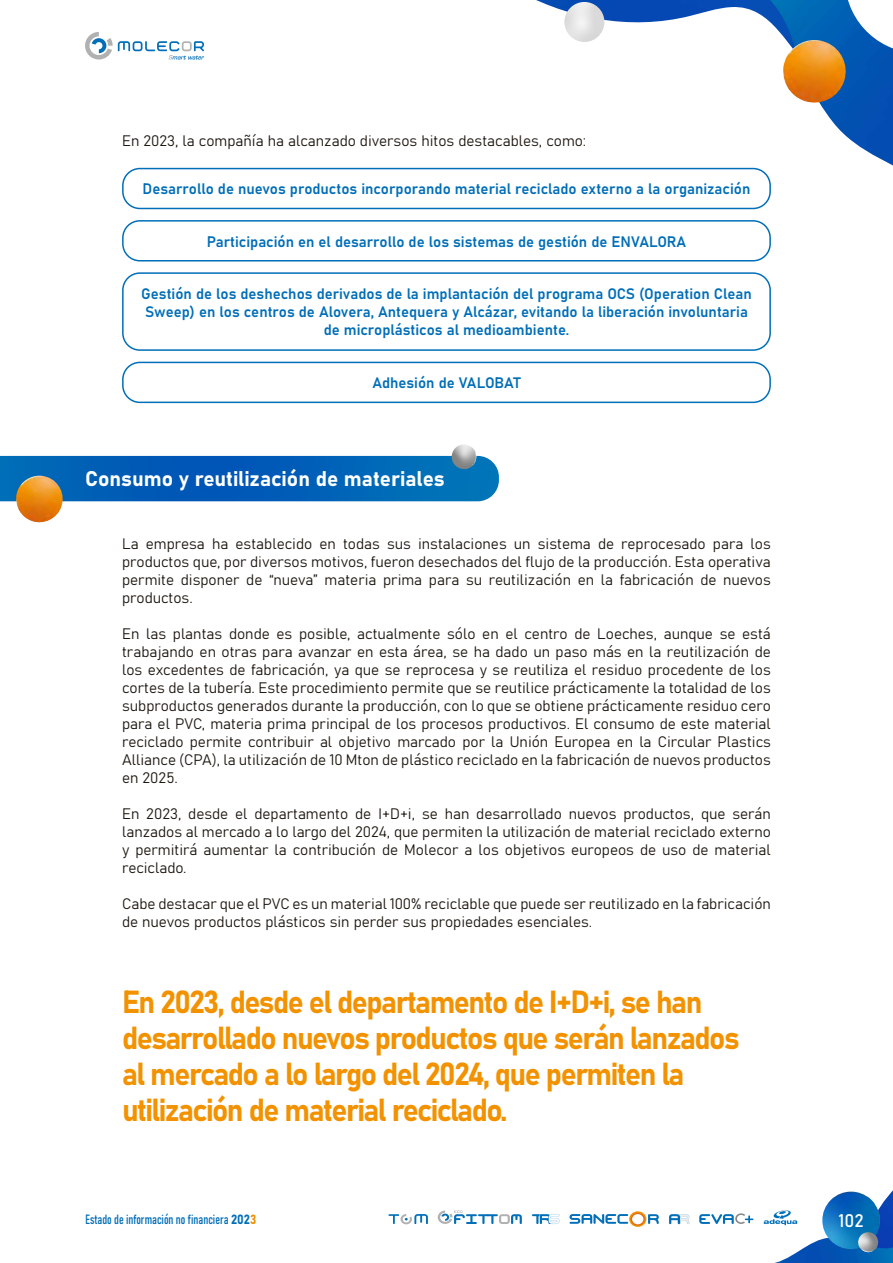
<style>
.page{position:relative;width:893px;height:1263px;background:#fff}
.page>*{position:absolute;margin:0;border:0;box-sizing:border-box;transform-origin:0 0}
.t1{font:31.5px/36px "Bahnschrift";letter-spacing:-.05em;color:#f39200;scale:.95 1}
.t2{font:21px "Bahnschrift";color:#fff}
.t3{font:18px "Bahnschrift";color:#fff}
.t4{font:15px/18px "Bahnschrift";color:#1d160f;text-align:justify}
.t5{font:15px/18px "Bahnschrift";color:#006eb8;text-align:center}
.t6{font:13.2px "Bahnschrift";color:#006eb8;scale:.91 1}
.s1{color:#ef9000}
</style>
<div class="page">
<div style="left:122px;top:168px;width:649px;height:41px;border:2px solid #006eb8;border-radius:17px"></div>
<div style="left:122px;top:220px;width:649px;height:41px;border:2px solid #006eb8;border-radius:17px"></div>
<div style="left:122px;top:362px;width:649px;height:41px;border:2px solid #006eb8;border-radius:17px"></div>
<div style="left:122px;top:272px;width:649px;height:79px;border:2px solid #006eb8;border-radius:17px"></div>
<img style="left:0;top:456px;width:499px;height:45px">
<img style="left:14px;top:476px;width:51px;height:47px">
<img style="left:450px;top:445px;width:28px;height:26px">
<img style="left:882px;top:1190px;width:11px;height:45px">
<img style="left:774px;top:1235px;width:119px;height:28px">
<img style="left:536px;top:0;width:80px;height:42px">
<img style="left:616px;top:0;width:277px;height:186px">
<svg style="left:843px;top:0;width:50px;height:55px"></svg>
<img style="left:564px;top:2px;width:40px;height:40px;border-radius:19px">
<img style="left:780px;top:40px;width:69px;height:66px">
<svg style="left:85px;top:32px;width:119px;height:28px"></svg>
<svg style="left:388px;top:1214px;width:40px;height:10px"></svg>
<svg style="left:764px;top:1210px;width:33px;height:15px"></svg>
<svg style="left:669px;top:1214px;width:20px;height:10px"></svg>
<svg style="left:699px;top:1213px;width:54px;height:11px"></svg>
<svg style="left:570px;top:1211px;width:89px;height:16px"></svg>
<svg style="left:532px;top:1214px;width:27px;height:10px"></svg>
<svg style="left:438px;top:1210px;width:84px;height:14px"></svg>
<img style="left:819px;top:1191px;width:63px;height:61px">
<img style="left:857px;top:1232px;width:22px;height:21px">
<p class="t4" style="left:122px;top:131px;width:466px">En 2023, la compañía ha alcanzado diversos hitos destacables, como:</p>
<p class="t5" style="left:143px;top:179px;width:609px">Desarrollo de nuevos productos incorporando material reciclado externo a la organización</p>
<p class="t5" style="left:207px;top:231px;width:481px">Participación en el desarrollo de los sistemas de gestión de ENVALORA</p>
<p class="t5" style="left:141px;top:284px;width:612px">Gestión de los deshechos derivados de la implantación del programa OCS (Operation Clean<br>Sweep) en los centros de Alovera, Antequera y Alcázar, evitando la liberación involuntaria de microplásticos al medioambiente.</p>
<p class="t5" style="left:372px;top:373px;width:150px">Adhesión de VALOBAT</p>
<h2 class="t2" style="left:85px;top:462px;width:361px">Consumo y reutilización de materiales</h2>
<p class="t4" style="left:122px;top:533px;width:650px">La empresa ha establecido en todas sus instalaciones un sistema de reprocesado para los productos que, por diversos motivos, fueron desechados del flujo de la producción. Esta operativa permite disponer de “nueva” materia prima para su reutilización en la fabricación de nuevos productos.</p>
<p class="t4" style="left:122px;top:623px;width:650px">En las plantas donde es posible, actualmente sólo en el centro de Loeches, aunque se está trabajando en otras para avanzar en esta área, se ha dado un paso más en la reutilización de los excedentes de fabricación, ya que se reprocesa y se reutiliza el residuo procedente de los cortes de la tubería. Este procedimiento permite que se reutilice prácticamente la totalidad de los subproductos generados durante la producción, con lo que se obtiene prácticamente residuo cero para el PVC, materia prima principal de los procesos productivos. El consumo de este material reciclado permite contribuir al objetivo marcado por la Unión Europea en la Circular Plastics Alliance (CPA), la utilización de 10 Mton de plástico reciclado en la fabricación de nuevos productos en 2025.</p>
<p class="t4" style="left:122px;top:803px;width:650px">En 2023, desde el departamento de I+D+i, se han desarrollado nuevos productos, que serán lanzados al mercado a lo largo del 2024, que permiten la utilización de material reciclado externo y permitirá aumentar la contribución de Molecor a los objetivos europeos de uso de material reciclado.</p>
<p class="t4" style="left:122px;top:893px;width:650px">Cabe destacar que el PVC es un material 100% reciclable que puede ser reutilizado en la fabricación de nuevos productos plásticos sin perder sus propiedades esenciales.</p>
<h1 class="t1" style="left:122px;top:981px;width:651px">En 2023, desde el departamento de I+D+i, se han desarrollado nuevos productos que serán lanzados al mercado a lo largo del 2024, que permiten la utilización de material reciclado.</h1>
<p class="t6" style="left:86px;top:1209px;width:189px">Estado de información no financiera 202<span class="s1">3</span></p>
<p class="t3" style="left:838px;top:1207px;width:27px">102</p>
</div>
